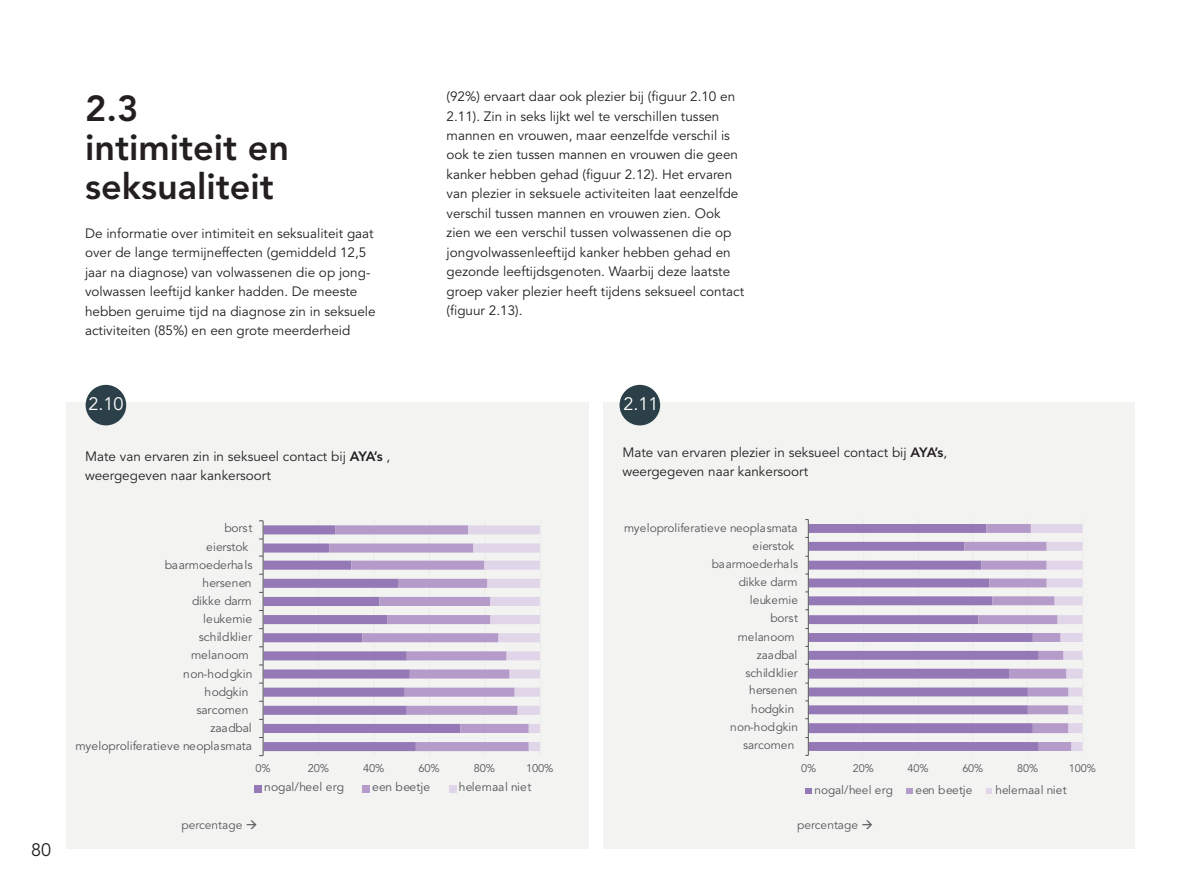
<style>
.page{position:relative;width:1191px;height:893px;background:#fff}
.page>*{position:absolute;margin:0;border:0;box-sizing:border-box;transform-origin:0 0}
.t1{font:800 36px/39px "Avenir LT Std";color:#231f20}
.t2{font:18px "Avenir LT Std";color:#fff}
.t3{font:18px "Avenir LT Std";color:#231f20}
.t4{font:13.5px/19.5px "Avenir LT Std";color:#231f20}
.t5{font:12.15px "Avenir LT Std";color:#525456}
.t6{font:12.15px "Avenir LT Std";letter-spacing:-.02em;color:#525456}
.t7{font:12px "Avenir LT Std";color:#57585a}
.t8{font:11.85px "Avenir LT Std";color:#525456}
.t9{font:11.85px "Avenir LT Std";letter-spacing:-.02em;color:#525456}
.t10{font:11.1px "Avenir LT Std";letter-spacing:-.01em;color:#525456}
.t11{font:10.95px "Avenir LT Std";letter-spacing:-.01em;color:#525456}
.s1{font-weight:800}
</style>
<div class="page">
<div style="left:66px;top:403px;width:522px;height:446px;background:#f3f3f2"></div>
<div style="left:86px;top:385px;width:40px;height:40px;background:#2c404a;border-radius:50%"></div>
<div style="left:602px;top:403px;width:532px;height:446px;background:#f3f3f2"></div>
<div style="left:619px;top:385px;width:41px;height:40px;background:#2c404a;border-radius:50%"></div>
<svg style="left:809px;top:524px;width:155px;height:227px"></svg>
<svg style="left:964px;top:524px;width:118px;height:227px"></svg>
<hr style="left:808px;top:520px;width:1px;height:235px;background:#525456">
<svg style="left:805px;top:788px;width:6px;height:5px"></svg>
<svg style="left:906px;top:788px;width:7px;height:5px"></svg>
<svg style="left:986px;top:788px;width:6px;height:5px"></svg>
<svg style="left:318px;top:520px;width:223px;height:234px"></svg>
<svg style="left:264px;top:525px;width:65px;height:226px"></svg>
<svg style="left:329px;top:525px;width:139px;height:226px"></svg>
<svg style="left:468px;top:525px;width:72px;height:226px"></svg>
<hr style="left:263px;top:521px;width:1px;height:235px;background:#525456">
<div style="left:254px;top:785px;width:7px;height:7px;background:#9579b6"></div>
<div style="left:362px;top:785px;width:7px;height:7px;background:#b49bc9"></div>
<div style="left:449px;top:785px;width:7px;height:7px;background:#e0d5e9"></div>
<h2 class="t3" style="left:31px;top:839px;width:22px">80</h2>
<h1 class="t1" style="left:85px;top:89px;width:206px">2.3 intimiteit en seksualiteit</h1>
<p class="t4" style="left:85px;top:224px;width:292px">De informatie over intimiteit en seksualiteit gaat over de lange termijneffecten (gemiddeld 12,5 jaar na diagnose) van volwassenen die op jong&shy;volwassen leeftijd kanker hadden. De meeste hebben geruime tijd na diagnose zin in seksuele activiteiten (85%) en een grote meerderheid</p>
<p class="t4" style="left:446px;top:87px;width:299px">(92%) ervaart daar ook plezier bij (figuur 2.10 en 2.11). Zin in seks lijkt wel te verschillen tussen mannen en vrouwen, maar eenzelfde verschil is ook te zien tussen mannen en vrouwen die geen kanker hebben gehad (figuur 2.12). Het ervaren van plezier in seksuele activiteiten laat eenzelfde verschil tussen mannen en vrouwen zien. Ook zien we een verschil tussen volwassenen die op jongvolwassenleeftijd kanker hebben gehad en gezonde leeftijdsgenoten. Waarbij deze laatste groep vaker plezier heeft tijdens seksueel contact (figuur 2.13).</p>
<h2 class="t2" style="left:88px;top:393px;width:37px">2.10</h2>
<h2 class="t2" style="left:623px;top:393px;width:37px">2.11</h2>
<p class="t4" style="left:85px;top:447px;width:307px">Mate van ervaren zin in seksueel contact bij <span class="s1">AYA’s</span> , weergegeven naar kankersoort</p>
<p class="t4" style="left:622px;top:443px;width:326px">Mate van ervaren plezier in seksueel contact bij <span class="s1">AYA’s</span>, weergegeven naar kankersoort</p>
<p class="t5" style="left:224px;top:521px;width:30px">borst</p>
<p class="t8" style="left:624px;top:521px;width:175px">myeloproliferatieve neoplasmata</p>
<p class="t5" style="left:206px;top:539px;width:44px">eierstok</p>
<p class="t8" style="left:752px;top:539px;width:43px">eierstok</p>
<p class="t5" style="left:165px;top:557px;width:89px">baarmoederhals</p>
<p class="t8" style="left:712px;top:557px;width:88px">baarmoederhals</p>
<p class="t5" style="left:203px;top:576px;width:51px">hersenen</p>
<p class="t8" style="left:738px;top:576px;width:60px">dikke darm</p>
<p class="t5" style="left:192px;top:594px;width:61px">dikke darm</p>
<p class="t8" style="left:749px;top:593px;width:50px">leukemie</p>
<p class="t5" style="left:203px;top:612px;width:51px">leukemie</p>
<p class="t8" style="left:770px;top:611px;width:29px">borst</p>
<p class="t5" style="left:199px;top:630px;width:55px">schildklier</p>
<p class="t8" style="left:738px;top:630px;width:58px">melanoom</p>
<p class="t5" style="left:191px;top:648px;width:59px">melanoom</p>
<p class="t9" style="left:757px;top:648px;width:42px">zaadbal</p>
<p class="t5" style="left:183px;top:666px;width:71px">non-hodgkin</p>
<p class="t8" style="left:745px;top:666px;width:54px">schildklier</p>
<p class="t5" style="left:205px;top:684px;width:46px">hodgkin</p>
<p class="t8" style="left:749px;top:684px;width:50px">hersenen</p>
<p class="t5" style="left:196px;top:703px;width:54px">sarcomen</p>
<p class="t8" style="left:751px;top:702px;width:45px">hodgkin</p>
<p class="t6" style="left:210px;top:721px;width:43px">zaadbal</p>
<p class="t8" style="left:730px;top:720px;width:70px">non-hodgkin</p>
<p class="t5" style="left:75px;top:739px;width:178px">myeloproliferatieve neoplasmata</p>
<p class="t8" style="left:743px;top:738px;width:53px">sarcomen</p>
<p class="t10" style="left:255px;top:762px;width:17px">0%</p>
<p class="t10" style="left:308px;top:762px;width:23px">20%</p>
<p class="t10" style="left:363px;top:762px;width:23px">40%</p>
<p class="t10" style="left:418px;top:762px;width:23px">60%</p>
<p class="t10" style="left:474px;top:762px;width:23px">80%</p>
<p class="t10" style="left:526px;top:762px;width:29px">100%</p>
<p class="t5" style="left:264px;top:780px;width:81px">nogal/heel erg</p>
<p class="t5" style="left:372px;top:780px;width:60px">een beetje</p>
<p class="t5" style="left:459px;top:780px;width:74px">helemaal niet</p>
<p class="t11" style="left:801px;top:762px;width:17px">0%</p>
<p class="t11" style="left:852px;top:762px;width:22px">20%</p>
<p class="t11" style="left:907px;top:762px;width:22px">40%</p>
<p class="t11" style="left:962px;top:762px;width:22px">60%</p>
<p class="t11" style="left:1017px;top:762px;width:22px">80%</p>
<p class="t11" style="left:1068px;top:762px;width:28px">100%</p>
<p class="t8" style="left:814px;top:783px;width:80px">nogal/heel erg</p>
<p class="t8" style="left:915px;top:783px;width:59px">een beetje</p>
<p class="t8" style="left:995px;top:783px;width:73px">helemaal niet</p>
<p class="t7" style="left:181px;top:818px;width:78px">percentage →</p>
<p class="t7" style="left:797px;top:818px;width:78px">percentage →</p>
</div>
